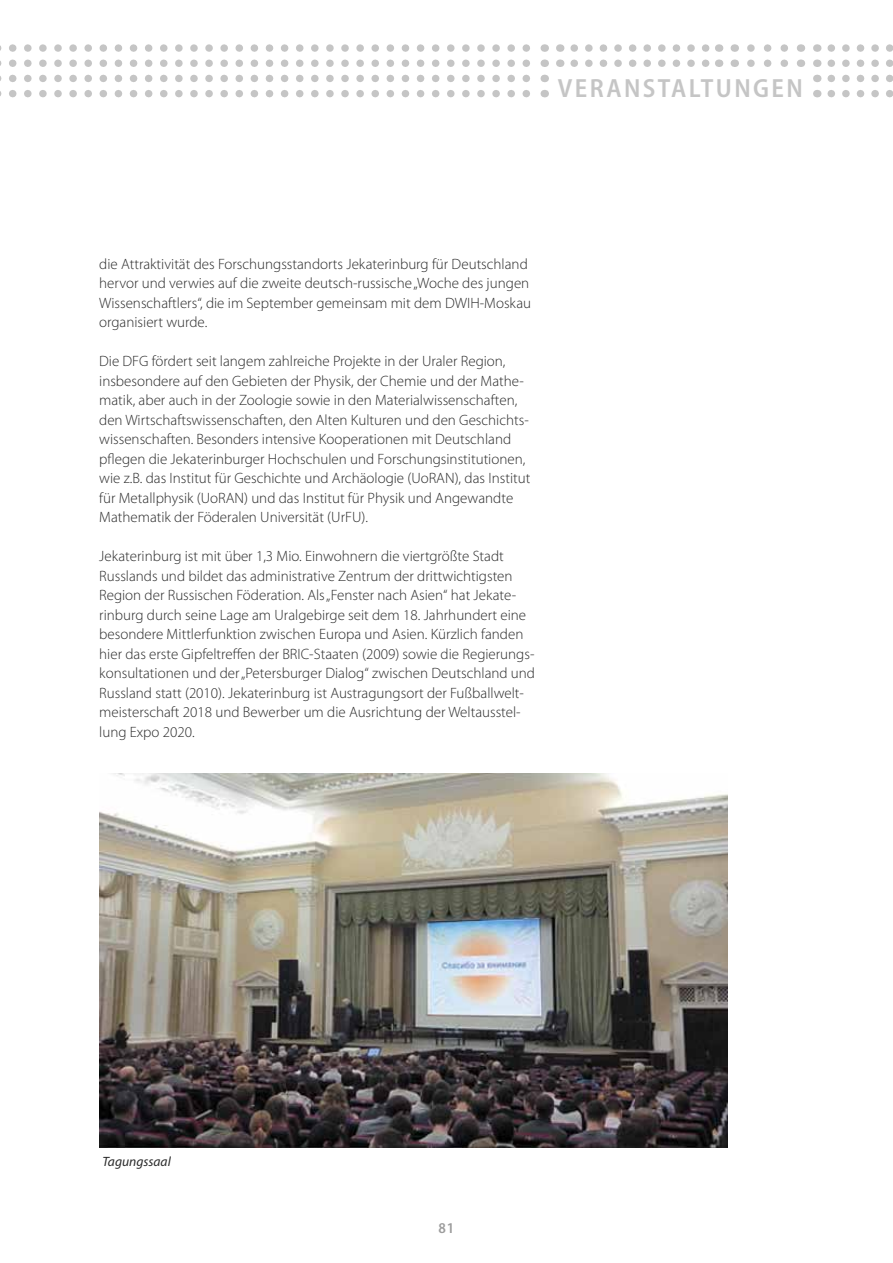
<style>
.page{position:relative;width:893px;height:1263px;background:#fff}
.page>*{position:absolute;margin:0;border:0;box-sizing:border-box;transform-origin:0 0}
.t1{font:600 semi-condensed 26.4px "Myriad Pro";letter-spacing:.09em;color:#c5c5c5}
.t2{font:300 15px/19.5px "Myriad Pro";color:#292929}
.t3{font:600 semi-condensed 15px "Myriad Pro";color:#9d9d9d}
.t4{font:italic 13.5px "Myriad Pro";color:#292929}
</style>
<div class="page">
<svg style="left:574px;top:44px;width:136px;height:8px"></svg>
<svg style="left:574px;top:59px;width:136px;height:8px"></svg>
<svg style="left:751px;top:44px;width:37px;height:8px"></svg>
<svg style="left:751px;top:59px;width:37px;height:8px"></svg>
<svg style="left:831px;top:44px;width:62px;height:8px"></svg>
<svg style="left:831px;top:59px;width:62px;height:8px"></svg>
<svg style="left:831px;top:75px;width:62px;height:7px"></svg>
<svg style="left:831px;top:90px;width:62px;height:7px"></svg>
<svg style="left:0;top:44px;width:530px;height:8px"></svg>
<svg style="left:0;top:59px;width:530px;height:8px"></svg>
<svg style="left:0;top:75px;width:530px;height:7px"></svg>
<svg style="left:0;top:90px;width:530px;height:7px"></svg>
<img style="left:99px;top:774px;width:628px;height:373px">
<h1 class="t1" style="left:558px;top:71px;width:246px">VERANSTALTUNGEN</h1>
<p class="t2" style="left:99px;top:254px;width:433px">die Attraktivität des Forschungsstandorts Jekaterinburg für Deutschland hervor und verwies auf die zweite deutsch-russische „Woche des jungen Wissenschaftlers“, die im September gemeinsam mit dem DWIH-Moskau organisiert wurde.</p>
<p class="t2" style="left:99px;top:351px;width:433px">Die DFG fördert seit langem zahlreiche Projekte in der Uraler Region, insbesondere auf den Gebieten der Physik, der Chemie und der Mathe&shy;matik, aber auch in der Zoologie sowie in den Materialwissenschaften, den Wirtschaftswissenschaften, den Alten Kulturen und den Geschichts&shy;wissenschaften. Besonders intensive Kooperationen mit Deutschland pflegen die Jekaterinburger Hochschulen und Forschungsinstitutionen, wie z.B. das Institut für Geschichte und Archäologie (UoRAN), das Institut für Metallphysik (UoRAN) und das Institut für Physik und Angewandte Mathematik der Föderalen Universität (UrFU).</p>
<p class="t2" style="left:99px;top:546px;width:437px">Jekaterinburg ist mit über 1,3 Mio. Einwohnern die viertgrößte Stadt Russlands und bildet das administrative Zentrum der drittwichtigsten Region der Russischen Föderation. Als „Fenster nach Asien“ hat Jekate&shy;rinburg durch seine Lage am Uralgebirge seit dem 18. Jahrhundert eine besondere Mittlerfunktion zwischen Europa und Asien. Kürzlich fanden hier das erste Gipfeltreffen der BRIC-Staaten (2009) sowie die Regierungs&shy;konsultationen und der „Petersburger Dialog“ zwischen Deutschland und Russland statt (2010). Jekaterinburg ist Austragungsort der Fußballwelt&shy;meisterschaft 2018 und Bewerber um die Ausrichtung der Weltausstel&shy;lung Expo 2020.</p>
<p class="t4" style="left:103px;top:1153px;width:70px">Tagungssaal</p>
<p class="t3" style="left:439px;top:1218px;width:17px">81</p>
</div>
